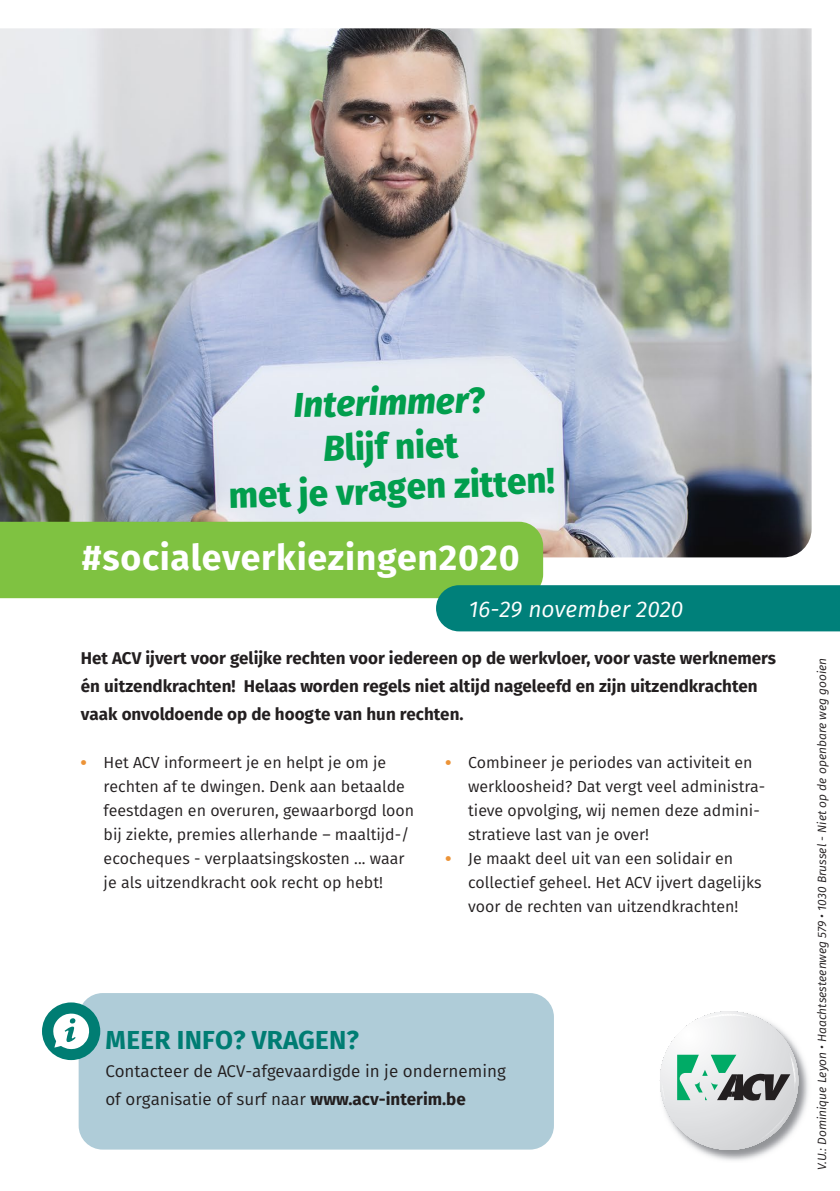
<style>
.page{position:relative;width:840px;height:1191px;background:#fff}
.page>*{position:absolute;margin:0;border:0;box-sizing:border-box;transform-origin:0 0}
.t1{font:italic 800 36px/44.4px "Fira Sans";color:#019e4d;text-align:center}
.t2{font:800 36px "Fira Sans";color:#019e4d}
.t3{font:700 35.6px "Fira Sans";letter-spacing:.02em;color:#fff}
.t4{font:700 26px "Fira Sans";letter-spacing:.01em;color:#007d73}
.t5{font:italic 22.8px "Fira Sans";color:#fff}
.t6{font:700 17px/28px "Fira Sans";color:#231f20}
.t7{font:17px/28px "Fira Sans";color:#231f20}
.t8{font:16px/24px "Fira Sans";color:#231f20}
.t9{font:italic 12px "Fira Sans";color:#231f20}
.s1{font-size:34.4px}
.s2{font-style:normal}
.s3{font-weight:800;color:#ec9337}
.s4{font-weight:700}
</style>
<div class="page">
<img style="left:0;top:28px;width:811px;height:529px">
<div style="left:0;top:522px;width:543px;height:76px;background:#7fc241"></div>
<div style="left:436px;top:585px;width:403px;height:46px;background:#00807a"></div>
<div style="left:79px;top:993px;width:474px;height:156px;background:#afccd8;border-radius:24px"></div>
<div style="left:42px;top:1002px;width:58px;height:58px;background:#007d73;border-radius:50%"></div>
<svg style="left:53px;top:1013px;width:36px;height:36px"></svg>
<img style="left:696px;top:1048px;width:112px;height:113px">
<svg style="left:659px;top:1011px;width:138px;height:138px"></svg>
<h1 class="t1" style="left:293px;top:380px;width:193px;rotate:-2deg"><span class="s1">I</span>nterimmer<span class="s2">?<br></span>B<span class="s2">lijf niet</span></h1>
<h1 class="t2" style="left:227px;top:468px;width:328px;rotate:-2deg">met je vragen zitten!</h1>
<h2 class="t3" style="left:82px;top:533px;width:439px">#socialeverkiezingen2020</h2>
<h3 class="t5" style="left:468px;top:592px;width:216px">16-29 november 2020</h3>
<p class="t6" style="left:81px;top:643px;width:696px">Het ACV ijvert voor gelijke rechten voor iedereen op de werkvloer, voor vaste werknemers én uitzendkrachten! Helaas worden regels niet altijd nageleefd en zijn uitzendkrachten vaak onvoldoende op de hoogte van hun rechten.</p>
<p class="t8" style="left:103px;top:750px;width:312px;text-indent:-23px"><span class="s3">•</span> Het ACV informeert je en helpt je om je rechten af te dwingen. Denk aan betaalde feestdagen en overuren, gewaarborgd loon bij ziekte, premies allerhande – maaltijd-/ ecocheques - verplaatsingskosten ... waar je als uitzendkracht ook recht op hebt!</p>
<p class="t8" style="left:468px;top:750px;width:295px;text-indent:-23px"><span class="s3">•</span> Combineer je periodes van activiteit en werkloosheid? Dat vergt veel administra-- tieve opvolging, wij nemen deze admini-- stratieve last van je over!</p>
<p class="t8" style="left:468px;top:846px;width:295px;text-indent:-23px"><span class="s3">•</span> Je maakt deel uit van een solidair en collectief geheel. Het ACV ijvert dagelijks voor de rechten van uitzendkrachten!</p>
<h3 class="t4" style="left:105px;top:1022px;width:255px">MEER INFO? VRAGEN?</h3>
<p class="t7" style="left:105px;top:1057px;width:401px">Contacteer de ACV-afgevaardigde in je onderneming of organisatie of surf naar <span class="s4">www.acv-interim.be</span></p>
<p class="t9" style="left:813px;top:1169px;width:513px;rotate:-90deg">V.U.: Dominique Leyon • Haachtsesteenweg 579 • 1030 Brussel - Niet op de openbare weg gooien</p>
</div>
